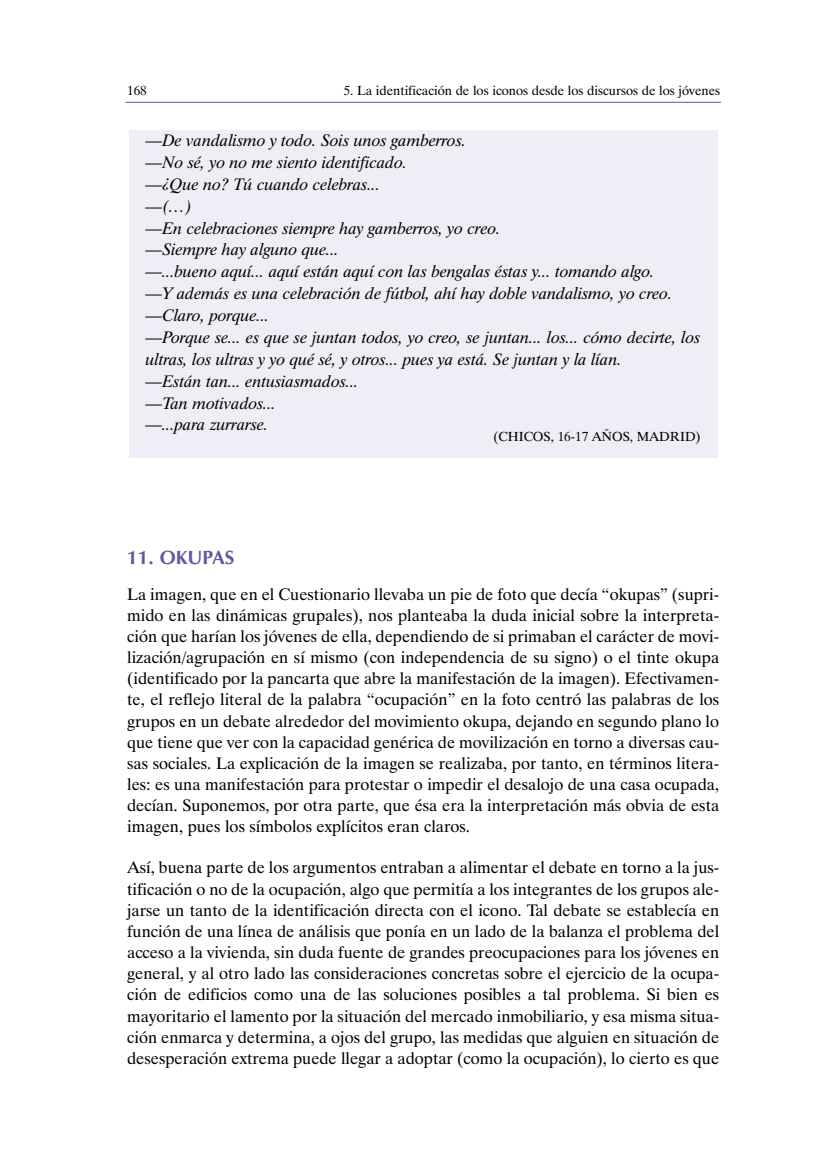
<style>
.page{position:relative;width:820px;height:1168px;background:#fff}
.page>*{position:absolute;margin:0;border:0;box-sizing:border-box;transform-origin:0 0}
.t1{font:700 19.25px "Optima";color:#61599f}
.t2{font:16.62px/21.2px "Dutch 801 BT";color:#000;text-align:justify}
.t3{font:italic 16.62px/21.9px "Dutch 801 BT";color:#000}
.t4{font:13.12px "Dutch 801 BT";color:#000}
</style>
<div class="page">
<svg style="left:125px;top:101px;width:596px;height:357px;background:#f0eff6"></svg>
<p class="t4" style="left:127px;top:86px;width:21px">168</p>
<p class="t4" style="left:344px;top:86px;width:378px">5. La identificación de los iconos desde los discursos de los jóvenes</p>
<p class="t3" style="left:146px;top:131px;width:556px">—De vandalismo y todo. Sois unos gamberros.<br>—No sé, yo no me siento identificado.<br>—¿Que no? Tú cuando celebras...<br>—(…)<br>—En celebraciones siempre hay gamberros, yo creo.<br>—Siempre hay alguno que...<br>—...bueno aquí... aquí están aquí con las bengalas éstas y... tomando algo.<br>—Y además es una celebración de fútbol, ahí hay doble vandalismo, yo creo. —Claro, porque...<br>—Porque se... es que se juntan todos, yo creo, se juntan... los... cómo decirte, los ultras, los ultras y yo qué sé, y otros... pues ya está. Se juntan y la lían.<br>—Están tan... entusiasmados...<br>—Tan motivados...<br>—...para zurrarse.</p>
<p class="t4" style="left:493px;top:432px;width:208px">(CHICOS, 16-17 AÑOS, MADRID)</p>
<p class="t1" style="left:127px;top:549px;width:109px">11. OKUPAS</p>
<p class="t2" style="left:127px;top:585px;width:593px">La imagen, que en el Cuestionario llevaba un pie de foto que decía “okupas” (supri&shy;mido en las dinámicas grupales), nos planteaba la duda inicial sobre la interpreta&shy;ción que harían los jóvenes de ella, dependiendo de si primaban el carácter de movi&shy;lización/agrupación en sí mismo (con independencia de su signo) o el tinte okupa (identificado por la pancarta que abre la manifestación de la imagen). Efectivamen&shy;te, el reflejo literal de la palabra “ocupación” en la foto centró las palabras de los grupos en un debate alrededor del movimiento okupa, dejando en segundo plano lo que tiene que ver con la capacidad genérica de movilización en torno a diversas cau&shy;sas sociales. La explicación de la imagen se realizaba, por tanto, en términos litera&shy;les: es una manifestación para protestar o impedir el desalojo de una casa ocupada, decían. Suponemos, por otra parte, que ésa era la interpretación más obvia de esta imagen, pues los símbolos explícitos eran claros.</p>
<p class="t2" style="left:127px;top:859px;width:593px">Así, buena parte de los argumentos entraban a alimentar el debate en torno a la jus&shy;tificación o no de la ocupación, algo que permitía a los integrantes de los grupos ale&shy;jarse un tanto de la identificación directa con el icono. Tal debate se establecía en función de una línea de análisis que ponía en un lado de la balanza el problema del acceso a la vivienda, sin duda fuente de grandes preocupaciones para los jóvenes en general, y al otro lado las consideraciones concretas sobre el ejercicio de la ocupa&shy;ción de edificios como una de las soluciones posibles a tal problema. Si bien es mayoritario el lamento por la situación del mercado inmobiliario, y esa misma situa&shy;ción enmarca y determina, a ojos del grupo, las medidas que alguien en situación de desesperación extrema puede llegar a adoptar (como la ocupación), lo cierto es que</p>
</div>
